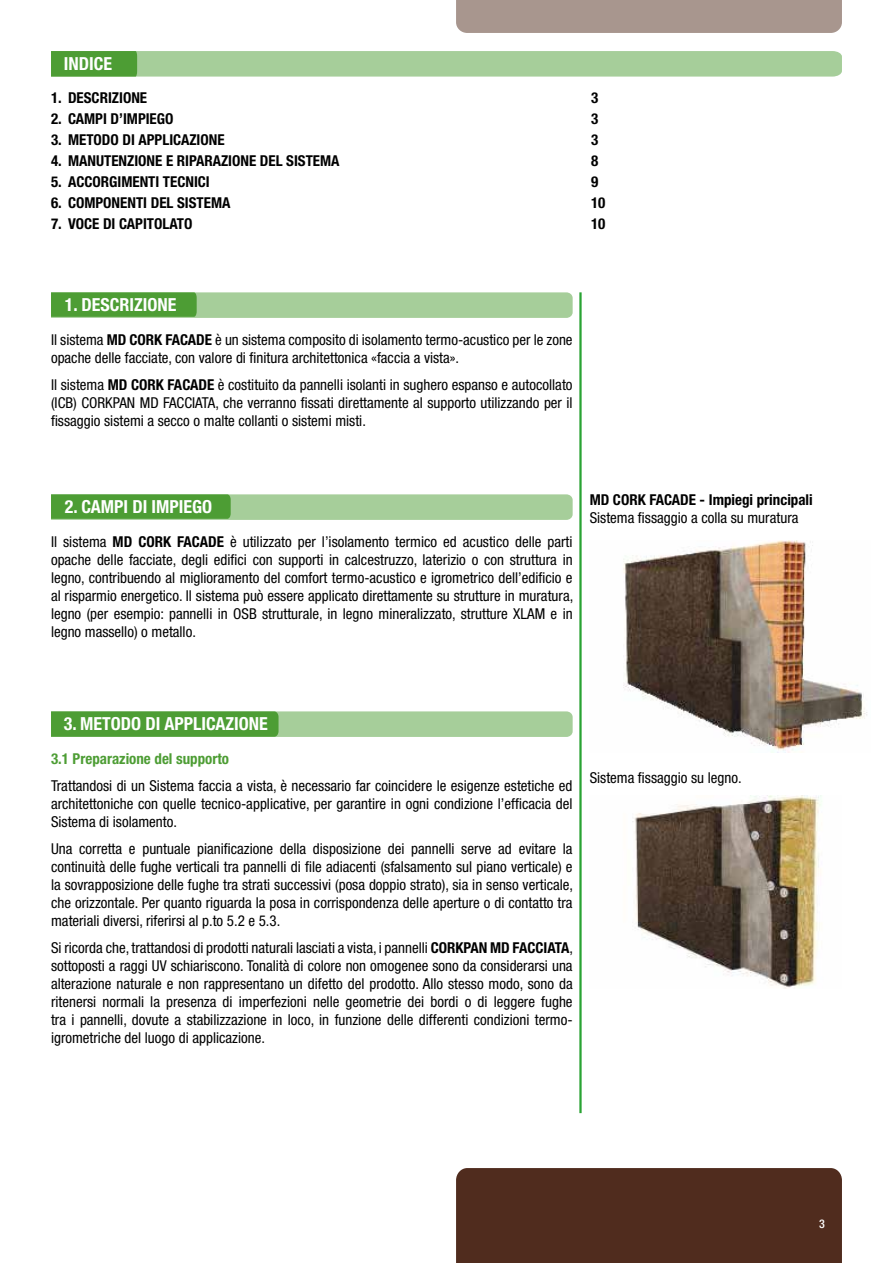
<style>
.page{position:relative;width:893px;height:1263px;background:#fff}
.page>*{position:absolute;margin:0;border:0;box-sizing:border-box;transform-origin:0 0}
.t1{font:700 condensed 18px "Helvetica Neue LT Std";color:#fff}
.t2{font:condensed 15px/18px "Helvetica Neue LT Std";color:#000;text-align:justify}
.t3{font:700 condensed 15px "Helvetica Neue LT Std";color:#000}
.t4{font:700 condensed 15px "Helvetica Neue LT Std";color:#4d9d34}
.t5{font:500 condensed 12px "Helvetica Neue LT Std";color:#fff}
.s1{font-weight:700}
</style>
<div class="page">
<div style="left:456px;top:0;width:386px;height:33px;background:#a8968e"></div>
<div style="left:456px;top:1168px;width:386px;height:95px;background:#502c1e"></div>
<img style="left:632px;top:796px;width:190px;height:193px">
<img style="left:623px;top:540px;width:244px;height:212px">
<svg style="left:51px;top:51px;width:791px;height:26px;background:#9ec990"></svg>
<svg style="left:51px;top:292px;width:522px;height:26px;background:#8fc180"></svg>
<svg style="left:51px;top:494px;width:522px;height:26px;background:#8abe7a"></svg>
<svg style="left:51px;top:711px;width:522px;height:26px;background:#81b970"></svg>
<hr style="left:579px;top:292px;width:3px;height:821px;background:#29a333">
<p class="t1" style="left:64px;top:52px;width:50px">INDICE</p>
<p class="t3" style="left:51px;top:89px;width:98px">1. DESCRIZIONE</p>
<p class="t3" style="left:591px;top:89px;width:9px">3</p>
<p class="t3" style="left:51px;top:110px;width:124px">2. CAMPI D’IMPIEGO</p>
<p class="t3" style="left:591px;top:110px;width:9px">3</p>
<p class="t3" style="left:51px;top:131px;width:175px">3. METODO DI APPLICAZIONE</p>
<p class="t3" style="left:591px;top:131px;width:9px">3</p>
<p class="t3" style="left:51px;top:152px;width:290px">4. MANUTENZIONE E RIPARAZIONE DEL SISTEMA</p>
<p class="t3" style="left:591px;top:152px;width:9px">8</p>
<p class="t3" style="left:51px;top:173px;width:160px">5. ACCORGIMENTI TECNICI</p>
<p class="t3" style="left:591px;top:173px;width:9px">9</p>
<p class="t3" style="left:51px;top:194px;width:181px">6. COMPONENTI DEL SISTEMA</p>
<p class="t3" style="left:591px;top:194px;width:16px">10</p>
<p class="t3" style="left:51px;top:215px;width:143px">7. VOCE DI CAPITOLATO</p>
<p class="t3" style="left:591px;top:215px;width:16px">10</p>
<p class="t1" style="left:65px;top:294px;width:113px">1. DESCRIZIONE</p>
<p class="t2" style="left:51px;top:330px;width:523px">Il sistema <span class="s1">MD CORK FACADE</span> è un sistema composito di isolamento termo-acustico per le zone opache delle facciate, con valore di finitura architettonica «faccia a vista».</p>
<p class="t2" style="left:51px;top:375px;width:523px">Il sistema <span class="s1">MD CORK FACADE</span> è costituito da pannelli isolanti in sughero espanso e autocollato (ICB) CORKPAN MD FACCIATA, che verranno fissati direttamente al supporto utilizzando per il fissaggio sistemi a secco o malte collanti o sistemi misti.</p>
<p class="t1" style="left:65px;top:496px;width:149px">2. CAMPI DI IMPIEGO</p>
<p class="t2" style="left:51px;top:532px;width:524px">Il sistema <span class="s1">MD CORK FACADE</span> è utilizzato per l’isolamento termico ed acustico delle parti opache delle facciate, degli edifici con supporti in calcestruzzo, laterizio o con struttura in legno, contribuendo al miglioramento del comfort termo-acustico e igrometrico dell’edificio e al risparmio energetico. Il sistema può essere applicato direttamente su strutture in muratura, legno (per esempio: pannelli in OSB strutturale, in legno mineralizzato, strutture XLAM e in legno massello) o metallo.</p>
<p class="t3" style="left:590px;top:490px;width:225px">MD CORK FACADE - Impiegi principali</p>
<p class="t2" style="left:590px;top:508px;width:210px">Sistema fissaggio a colla su muratura</p>
<p class="t1" style="left:64px;top:713px;width:205px">3. METODO DI APPLICAZIONE</p>
<p class="t4" style="left:51px;top:749px;width:180px">3.1 Preparazione del supporto</p>
<p class="t2" style="left:51px;top:776px;width:523px">Trattandosi di un Sistema faccia a vista, è necessario far coincidere le esigenze estetiche ed architettoniche con quelle tecnico-applicative, per garantire in ogni condizione l’efficacia del Sistema di isolamento.</p>
<p class="t2" style="left:51px;top:839px;width:524px">Una corretta e puntuale pianificazione della disposizione dei pannelli serve ad evitare la continuità delle fughe verticali tra pannelli di file adiacenti (sfalsamento sul piano verticale) e la sovrapposizione delle fughe tra strati successivi (posa doppio strato), sia in senso verticale, che orizzontale. Per quanto riguarda la posa in corrispondenza delle aperture o di contatto tra materiali diversi, riferirsi al p.to 5.2 e 5.3.</p>
<p class="t2" style="left:51px;top:938px;width:524px">Si ricorda che, trattandosi di prodotti naturali lasciati a vista, i pannelli <span class="s1">CORKPAN MD FACCIATA</span>, sottoposti a raggi UV schiariscono. Tonalità di colore non omogenee sono da considerarsi una alterazione naturale e non rappresentano un difetto del prodotto. Allo stesso modo, sono da ritenersi normali la presenza di imperfezioni nelle geometrie dei bordi o di leggere fughe tra i pannelli, dovute a stabilizzazione in loco, in funzione delle differenti condizioni termo&shy;igrometriche del luogo di applicazione.</p>
<p class="t2" style="left:590px;top:768px;width:153px">Sistema fissaggio su legno.</p>
<p class="t5" style="left:819px;top:1217px;width:7px">3</p>
</div>
